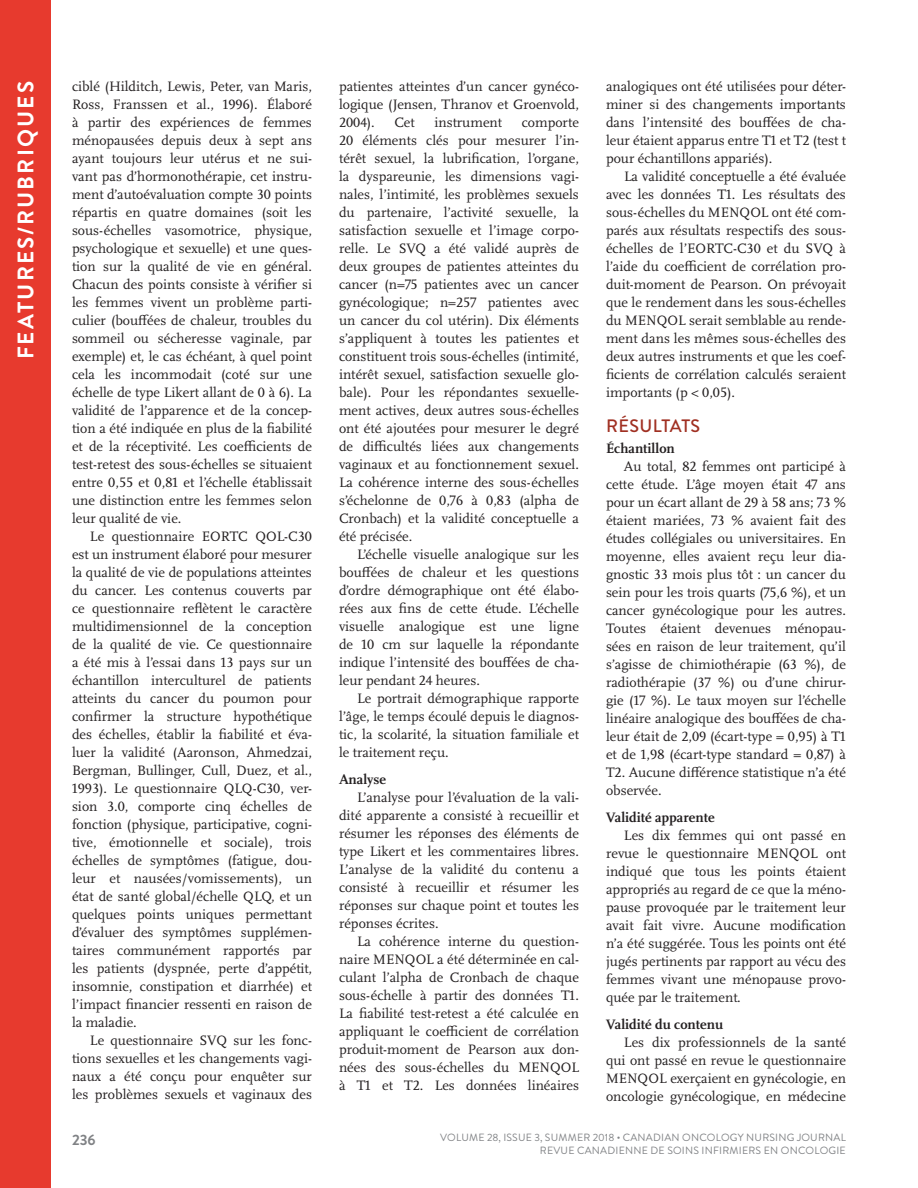
<style>
.page{position:relative;width:918px;height:1188px;background:#fff}
.page>*{position:absolute;margin:0;border:0;box-sizing:border-box;transform-origin:0 0}
.t1{font:700 22.5px "Brandon Grotesque";letter-spacing:.095em;color:#fff}
.t2{font:500 18px "Brandon Grotesque";color:#a03022}
.t3{font:700 15px "Brandon Grotesque";color:#808285}
.t4{font:14.25px/18px "Scala Pro";color:#231f20;text-align:justify}
.t5{font:700 14.25px "Scala Pro";color:#231f20}
.t6{font:10.5px/12.6px "Brandon Grotesque";letter-spacing:.02em;color:#808285;text-align:right}
</style>
<div class="page">
<div style="left:0;top:0;width:51px;height:1188px;background:#e73a2e"></div>
<h1 class="t1" style="left:10px;top:359px;width:277px;rotate:-90deg">FEATURES/Ru briques</h1>
<p class="t4" style="left:72px;top:78px;width:242px">ciblé (Hilditch, Lewis, Peter, van Maris, Ross, Franssen et al., 1996). Élaboré à partir des expériences de femmes ménopausées depuis deux à sept ans ayant toujours leur utérus et ne sui&shy;vant pas d’hormonothérapie, cet instru&shy;ment d’autoévaluation compte 30 points répartis en quatre domaines (soit les sous-échelles vasomotrice, physique, psychologique et sexuelle) et une ques&shy;tion sur la qualité de vie en général.<br>Chacun des points consiste à vérifier si les femmes vivent un problème parti&shy;culier (bouffées de chaleur, troubles du sommeil ou sécheresse vaginale, par exemple) et, le cas échéant, à quel point cela les incommodait (coté sur une échelle de type Likert allant de 0 à 6). La validité de l’apparence et de la concep&shy;tion a été indiquée en plus de la fiabilité et de la réceptivité. Les coefficients de test-retest des sous-échelles se situaient entre 0,55 et 0,81 et l’échelle établissait une distinction entre les femmes selon leur qualité de vie.</p>
<p class="t4" style="left:72px;top:528px;width:242px;text-indent:18px">Le questionnaire EORTC QOL-C30 est un instrument élaboré pour mesurer la qualité de vie de populations atteintes du cancer. Les contenus couverts par ce questionnaire reflètent le caractère multidimensionnel de la conception de la qualité de vie. Ce questionnaire a été mis à l’essai dans 13 pays sur un échantillon interculturel de patients atteints du cancer du poumon pour confirmer la structure hypothétique des échelles, établir la fiabilité et éva&shy;luer la validité (Aaronson, Ahmedzai, Bergman, Bullinger, Cull, Duez, et al., 1993). Le questionnaire QLQ-C30, ver&shy;sion 3.0, comporte cinq échelles de fonction (physique, participative, cogni&shy;tive, émotionnelle et sociale), trois échelles de symptômes (fatigue, dou&shy;leur et nausées/vomissements), un état de santé global/échelle QLQ, et un quelques points uniques permettant d’évaluer des symptômes supplémen&shy;taires communément rapportés par les patients (dyspnée, perte d’appétit, insomnie, constipation et diarrhée) et l’impact financier ressenti en raison de la maladie.</p>
<p class="t4" style="left:72px;top:1032px;width:242px;text-indent:18px">Le questionnaire SVQ sur les fonc&shy;tions sexuelles et les changements vagi&shy;naux a été conçu pour enquêter sur les problèmes sexuels et vaginaux des</p>
<p class="t4" style="left:339px;top:78px;width:242px">patientes atteintes d’un cancer gynéco&shy;logique (Jensen, Thranov et Groenvold, 2004).</p>
<p class="t4" style="left:394px;top:114px;width:22px">Cet</p>
<p class="t4" style="left:434px;top:114px;width:69px">instrument</p>
<p class="t4" style="left:339px;top:114px;width:242px;text-indent:183px">comporte 20 éléments clés pour mesurer l’in&shy;térêt sexuel, la lubrification, l’organe, la dyspareunie, les dimensions vagi&shy;nales, l’intimité, les problèmes sexuels du partenaire, l’activité sexuelle, la satisfaction sexuelle et l’image corpo&shy;relle. Le SVQ a été validé auprès de deux groupes de patientes atteintes du cancer (n=75 patientes avec un cancer gynécologique; n=257 patientes avec un cancer du col utérin). Dix éléments s’appliquent à toutes les patientes et constituent trois sous-échelles (intimité, intérêt sexuel, satisfaction sexuelle glo&shy;bale). Pour les répondantes sexuelle&shy;ment actives, deux autres sous-échelles ont été ajoutées pour mesurer le degré de difficultés liées aux changements vaginaux et au fonctionnement sexuel.<br>La cohérence interne des sous-échelles s’échelonne de 0,76 à 0,83 (alpha de Cronbach) et la validité conceptuelle a été précisée.</p>
<p class="t4" style="left:339px;top:546px;width:242px;text-indent:18px">L’échelle visuelle analogique sur les bouffées de chaleur et les questions d’ordre démographique ont été élabo&shy;rées aux fins de cette étude. L’échelle visuelle analogique est une ligne de 10 cm sur laquelle la répondante indique l’intensité des bouffées de cha&shy;leur pendant 24 heures.</p>
<p class="t4" style="left:339px;top:690px;width:241px;text-indent:18px">Le portrait démographique rapporte l’âge, le temps écoulé depuis le diagnos&shy;tic, la scolarité, la situation familiale et le traitement reçu.</p>
<p class="t5" style="left:339px;top:771px;width:49px">Analyse</p>
<p class="t4" style="left:339px;top:789px;width:242px;text-indent:18px">L’analyse pour l’évaluation de la vali&shy;dité apparente a consisté à recueillir et résumer les réponses des éléments de type Likert et les commentaires libres.<br>L’analyse de la validité du contenu a consisté à recueillir et résumer les réponses sur chaque point et toutes les réponses écrites.</p>
<p class="t4" style="left:339px;top:933px;width:242px;text-indent:18px">La cohérence interne du question&shy;naire MENQOL a été déterminée en cal&shy;culant l’alpha de Cronbach de chaque sous-échelle à partir des données T1.<br>La fiabilité test-retest a été calculée en appliquant le coefficient de corrélation produit-moment de Pearson aux don&shy;nées des sous-échelles du MENQOL à T1 et T2. Les données linéaires</p>
<p class="t4" style="left:606px;top:78px;width:241px">analogiques ont été utilisées pour déter&shy;miner si des changements importants dans l’intensité des bouffées de cha&shy;leur étaient apparus entre T1 et T2 (test t pour échantillons appariés).</p>
<p class="t4" style="left:606px;top:168px;width:242px;text-indent:18px">La validité conceptuelle a été évaluée avec les données T1. Les résultats des sous-échelles du MENQOL ont été com&shy;parés aux résultats respectifs des sous&shy;échelles de l’EORTC-C30 et du SVQ à l’aide du coefficient de corrélation pro&shy;duit-moment de Pearson. On prévoyait que le rendement dans les sous-échelles du MENQOL serait semblable au rende&shy;ment dans les mêmes sous-échelles des deux autres instruments et que les coef&shy;ficients de corrélation calculés seraient importants (p &lt; 0,05).</p>
<p class="t2" style="left:606px;top:413px;width:35px">RÉSULT</p>
<p class="t2" style="left:670px;top:413px;width:22px">ATS</p>
<p class="t5" style="left:606px;top:440px;width:70px">Échantillon</p>
<p class="t4" style="left:606px;top:457px;width:242px;text-indent:18px">Au total, 82 femmes ont participé à cette étude. L’âge moyen était 47 ans pour un écart allant de 29 à 58 ans; 73 % étaient mariées, 73 % avaient fait des études collégiales ou universitaires. En moyenne, elles avaient reçu leur dia&shy;gnostic 33 mois plus tôt : un cancer du sein pour les trois quarts (75,6 %), et un cancer gynécologique pour les autres.<br>Toutes étaient devenues ménopau&shy;sées en raison de leur traitement, qu’il s’agisse de chimiothérapie (63 %), de radiothérapie (37 %) ou d’une chirur&shy;gie (17 %). Le taux moyen sur l’échelle linéaire analogique des bouffées de cha&shy;leur était de 2,09 (écart-type = 0,95) à T1 et de 1,98 (écart-type standard = 0,87) à T2. Aucune différence statistique n’a été observée.</p>
<p class="t5" style="left:606px;top:809px;width:110px">Validité apparente</p>
<p class="t4" style="left:606px;top:826px;width:242px;text-indent:18px">Les dix femmes qui ont passé en revue le questionnaire MENQOL ont indiqué que tous les points étaient appropriés au regard de ce que la méno&shy;pause provoquée par le traitement leur avait fait vivre. Aucune modification n’a été suggérée. Tous les points ont été jugés pertinents par rapport au vécu des femmes vivant une ménopause provo&shy;quée par le traitement.</p>
<p class="t5" style="left:606px;top:1016px;width:119px">Validité du contenu</p>
<p class="t4" style="left:606px;top:1033px;width:242px;text-indent:18px">Les dix professionnels de la santé qui ont passé en revue le questionnaire MENQOL exerçaient en gynécologie, en oncologie gynécologique, en médecine</p>
<p class="t3" style="left:72px;top:1129px;width:25px">236</p>
<p class="t6" style="left:440px;top:1132px;width:407px">VOLUME 28, ISSUE 3, SUMMER 2018 • CANADIAN ONCOLOGY N URSI NG JOURNAL<br>REVUE CANADI ENNE DE SOI NS I NFI RMI ERS EN ONCOLOGI E</p>
</div>
